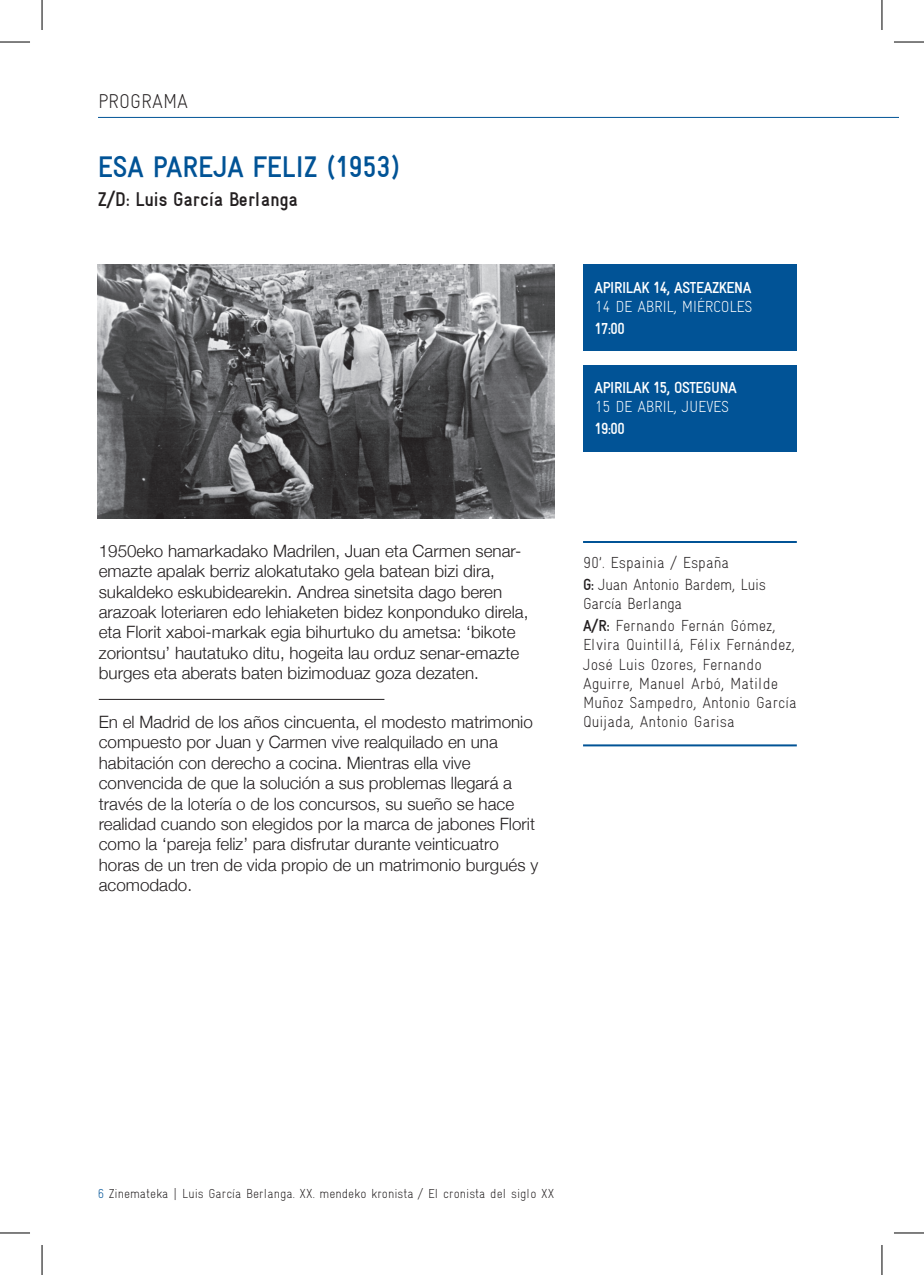
<style>
.page{position:relative;width:924px;height:1275px;background:#fff}
.page>*{position:absolute;margin:0;border:0;box-sizing:border-box;transform-origin:0 0}
.t1{font:700 condensed 30px "Alhondiga Bilbao";color:#015396}
.t2{font:700 condensed 20px "Alhondiga Bilbao";color:#231f20}
.t3{font:20px "Alhondiga Bilbao Light Condensed L";color:#231f20}
.t4{font:300 17px/20.4px "Helvetica Neue";color:#231f20}
.t5{font:16px/19.2px "Alhondiga Bilbao Light Condensed L";color:#231f20}
.t6{font:700 condensed 16px "Alhondiga Bilbao";letter-spacing:-.025em;color:#fff}
.t7{font:16px/22px "Alhondiga Bilbao Light Condensed L";letter-spacing:-.02em;color:#231f20}
.t8{font:16px "Alhondiga Bilbao Light Condensed L";letter-spacing:-.025em;color:#fff}
.t9{font:13px "Alhondiga Bilbao Light Condensed L";color:#231f20}
.s1{font-family:"Alhondiga Bilbao";font-weight:700;font-stretch:condensed}
.s2{color:#015396}
</style>
<div class="page">
<hr style="left:99px;top:699px;width:285px;height:1px;background:#231f20">
<img style="left:98px;top:264px;width:456px;height:254px">
<hr style="left:582px;top:541px;width:214px;height:2px;background:#015396">
<hr style="left:582px;top:744px;width:214px;height:2px;background:#015396">
<hr style="left:98px;top:117px;width:800px;height:1px;background:#015396">
<div style="left:582px;top:264px;width:214px;height:87px;background:#015396"></div>
<div style="left:582px;top:365px;width:214px;height:86px;background:#015396"></div>
<hr style="left:0;top:42px;width:30px;height:1px;background:#000">
<hr style="left:893px;top:42px;width:30px;height:1px;background:#000">
<hr style="left:0;top:1232px;width:30px;height:1px;background:#000">
<hr style="left:893px;top:1232px;width:30px;height:1px;background:#000">
<hr style="left:42px;top:0;width:1px;height:30px;background:#000">
<hr style="left:42px;top:1245px;width:1px;height:30px;background:#000">
<hr style="left:881px;top:0;width:1px;height:30px;background:#000">
<hr style="left:881px;top:1245px;width:1px;height:30px;background:#000">
<p class="t3" style="left:98px;top:90px;width:92px">PROGRAMA</p>
<h1 class="t1" style="left:98px;top:150px;width:303px">ESA PAREJA FELIZ (1953)</h1>
<p class="t2" style="left:98px;top:188px;width:202px">Z/D: Luis García Berlanga</p>
<p class="t4" style="left:99px;top:539px;width:431px">1950eko hamarkadako Madrilen, Juan eta Carmen senar&shy;emazte apalak berriz alokatutako gela batean bizi dira, sukaldeko eskubidearekin. Andrea sinetsita dago beren arazoak loteriaren edo lehiaketen bidez konponduko direla, eta Florit xaboi-markak egia bihurtuko du ametsa: ‘bikote zoriontsu’ hautatuko ditu, hogeita lau orduz senar-emazte burges eta aberats baten bizimoduaz goza dezaten.</p>
<p class="t4" style="left:99px;top:710px;width:440px">En el Madrid de los años cincuenta, el modesto matrimonio compuesto por Juan y Carmen vive realquilado en una habitación con derecho a cocina. Mientras ella vive convencida de que la solución a sus problemas llegará a través de la lotería o de los concursos, su sueño se hace realidad cuando son elegidos por la marca de jabones Florit como la ‘pareja feliz’ para disfrutar durante veinticuatro horas de un tren de vida propio de un matrimonio burgués y acomodado.</p>
<p class="t6" style="left:594px;top:278px;width:158px">APIRILAK 14, ASTEAZKENA</p>
<p class="t8" style="left:594px;top:297px;width:159px">14 DE ABRIL, MIÉRCOLES</p>
<p class="t6" style="left:594px;top:319px;width:32px">17:00</p>
<p class="t6" style="left:594px;top:379px;width:144px">APIRILAK 15, OSTEGUNA</p>
<p class="t8" style="left:594px;top:398px;width:136px">15 DE ABRIL, JUEVES</p>
<p class="t6" style="left:594px;top:420px;width:32px">19:00</p>
<p class="t7" style="left:582px;top:551px;width:184px">90’. Espainia / España<br><span class="s1">G:</span> Juan Antonio Bardem, Luis</p>
<p class="t5" style="left:582px;top:592px;width:194px;line-height:22px">García Berlanga<br><span class="s1">A/R:</span> Fernando Fernán Gómez,</p>
<p class="t5" style="left:582px;top:635px;width:215px">Elvira Quintillá, Félix Fernández,<br>José Luis Ozores, Fernando<br>Aguirre, Manuel Arbó, Matilde<br>Muñoz Sampedro, Antonio García<br>Quijada, Antonio Garisa</p>
<p class="t9" style="left:98px;top:1186px;width:457px"><span class="s2">6</span> Zinemateka | Luis García Berlanga. XX. mendeko kronista / El cronista del siglo XX</p>
</div>
